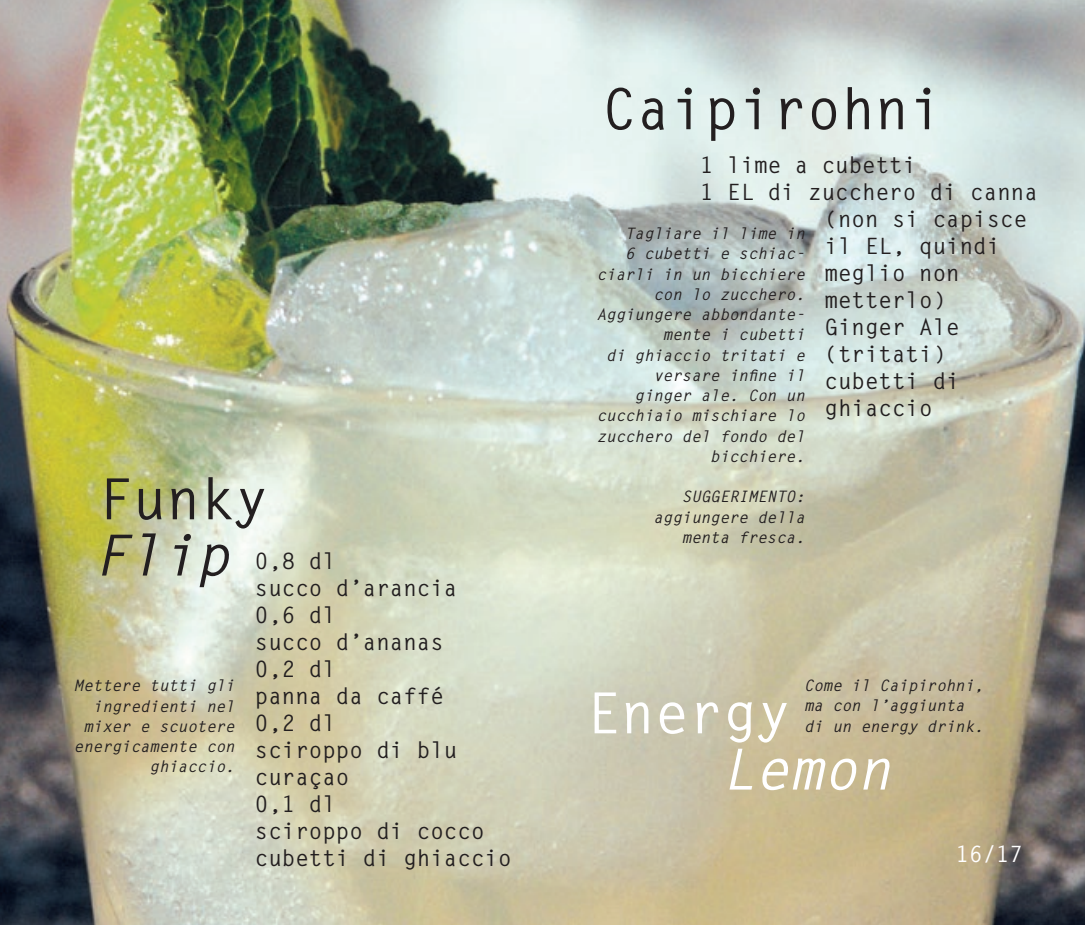
<style>
.page{position:relative;width:1085px;height:925px;background:#fff}
.page>*{position:absolute;margin:0;border:0;box-sizing:border-box;transform-origin:0 0}
.t1{font:700 56.7px "Letter Gothic";color:#231f20}
.t2{font:700 56.7px "Letter Gothic";color:#fff}
.t3{font:italic 700 56.7px "Letter Gothic";color:#fff}
.t4{font:italic 700 56.7px "Letter Gothic";color:#231f20}
.t5{font:700 22.5px/27px "Letter Gothic";color:#231f20}
.t6{font:700 22.5px "Letter Gothic";color:#fff}
.t7{font:italic 700 15.75px/20.2px "Letter Gothic";color:#231f20;text-align:right}
</style>
<div class="page">
<img style="left:0;top:0;width:1084px;height:925px">
<h1 class="t1" style="left:98px;top:465px;width:172px">Funky</h1>
<h1 class="t4" style="left:93px;top:521px;width:138px">Flip</h1>
<h2 class="t5" style="left:255px;top:548px;width:258px">0,8 dl<br>succo d’arancia<br>0,6 dl<br>succo d’ananas<br>0,2 dl<br>panna da caffé<br>0,2 dl<br>sciroppo di blu curaçao<br>0,1 dl<br>sciroppo di cocco cubetti di ghiaccio</h2>
<p class="t7" style="left:74px;top:676px;width:162px">Mettere tutti gli ingredienti nel mixer e scuotere energicamente con ghiaccio.</p>
<h1 class="t1" style="left:602px;top:75px;width:342px">Caipirohni</h1>
<h2 class="t5" style="left:700px;top:152px;width:217px">1 lime a cubetti</h2>
<h2 class="t5" style="left:700px;top:179px;width:339px">1 EL di zucchero di canna</h2>
<h2 class="t5" style="left:824px;top:206px;width:204px">(non si capisce</h2>
<h2 class="t5" style="left:824px;top:233px;width:177px">il EL, quindi</h2>
<h2 class="t5" style="left:824px;top:260px;width:136px">meglio non</h2>
<h2 class="t5" style="left:824px;top:287px;width:123px">metterlo)</h2>
<h2 class="t5" style="left:824px;top:314px;width:136px">Ginger Ale</h2>
<h2 class="t5" style="left:824px;top:341px;width:123px">(tritati)</h2>
<h2 class="t5" style="left:824px;top:368px;width:136px">cubetti di</h2>
<h2 class="t5" style="left:824px;top:395px;width:109px">ghiaccio</h2>
<p class="t7" style="left:596px;top:224px;width:209px">Tagliare il lime in<br>6 cubetti e schiac&shy;ciarli in un bicchiere con lo zucchero.<br>Aggiungere abbondante&shy;mente i cubetti<br>di ghiaccio tritati e versare infine il ginger ale. Con un cucchiaio mischiare lo zucchero del fondo del bicchiere.</p>
<p class="t7" style="left:653px;top:487px;width:153px">SUGGERIMENTO: aggiungere della menta fresca.</p>
<p class="t7" style="left:803px;top:676px;width:181px;text-align:left">Come il Caipirohni, ma con l’aggiunta di un energy drink.</p>
<h1 class="t2" style="left:586px;top:679px;width:206px">Energy</h1>
<h1 class="t3" style="left:720px;top:735px;width:172px">Lemon</h1>
<h2 class="t6" style="left:955px;top:840px;width:69px">16/17</h2>
</div>
